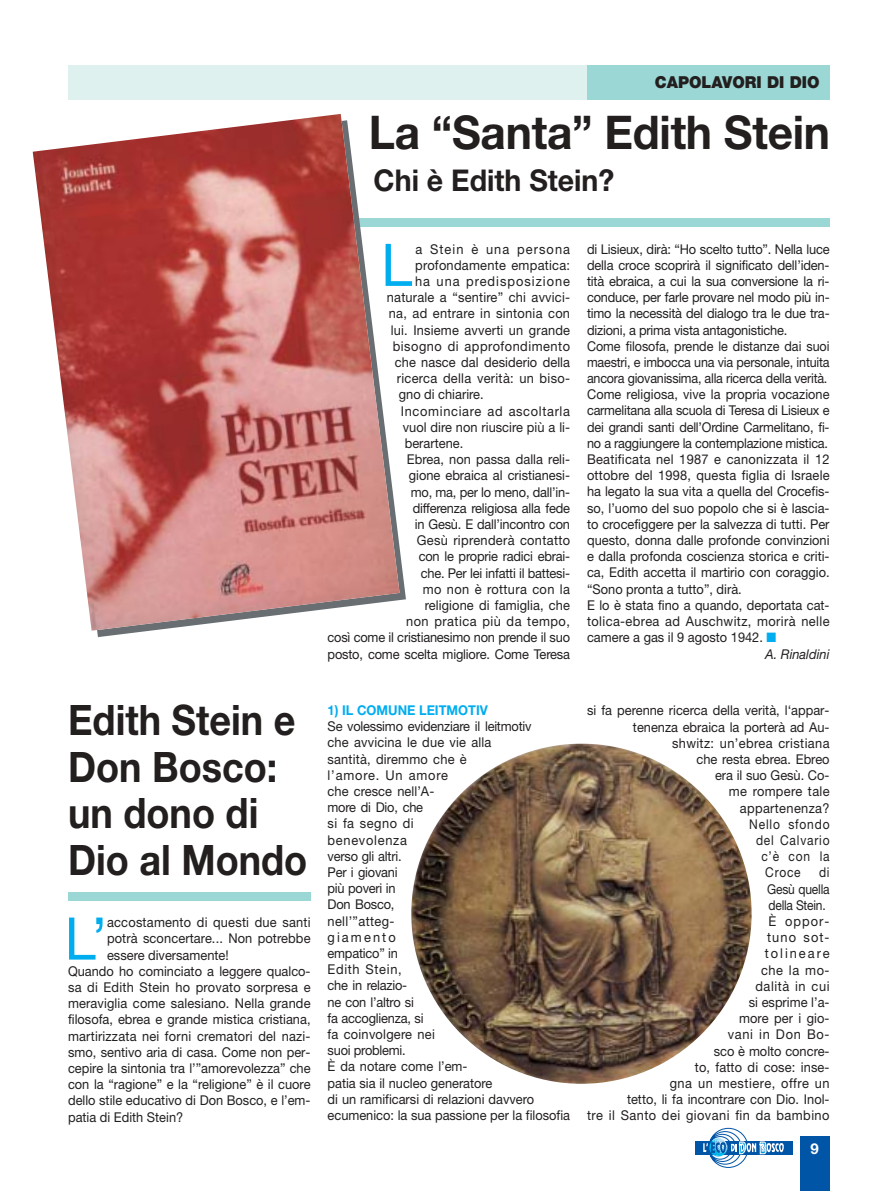
<style>
.page{position:relative;width:893px;height:1191px;background:#fff}
.page>*{position:absolute;margin:0;border:0;box-sizing:border-box;transform-origin:0 0}
.t1{font:58.8px "Helvetica Neue";color:#00adef;scale:.95 1}
.t2{font:700 46.5px "Helvetica Neue";letter-spacing:-.005em;color:#231f1f;scale:.95 1}
.t3{font:700 42px/46.5px "Helvetica Neue";color:#231f1f;scale:.9 1}
.t4{font:700 30px "Helvetica Neue";color:#231f1f;scale:.95 1}
.t5{font:900 16.5px "Helvetica Neue";color:#231f1f;scale:.95 1}
.t6{font:700 15px "Helvetica Neue";color:#fff}
.t7{font:13.5px/16.2px "Helvetica Neue";color:#231f1f;scale:.95 1}
.t8{font:13.5px/16.2px "Helvetica Neue";color:#231f1f;text-align:right;scale:.89 1}
.t9{font:13.5px "Helvetica Neue";color:#231f1f;scale:.94 1}
.t10{font:13.5px "Helvetica Neue";color:#231f1f;scale:.93 1}
.t11{font:13.5px "Helvetica Neue";letter-spacing:.02em;color:#231f1f;scale:.95 1}
.t12{font:13.5px "Helvetica Neue";letter-spacing:.025em;color:#231f1f;scale:.95 1}
.t13{font:13.5px "Helvetica Neue";letter-spacing:.03em;color:#231f1f;scale:.95 1}
.t14{font:13.5px "Helvetica Neue";letter-spacing:.04em;color:#231f1f;scale:.95 1}
.t15{font:13.5px "Helvetica Neue";letter-spacing:.05em;color:#231f1f;scale:.95 1}
.t16{font:13.5px "Helvetica Neue";letter-spacing:.065em;color:#231f1f;scale:.89 1}
.t17{font:13.5px "Helvetica Neue";letter-spacing:.08em;color:#231f1f;scale:.95 1}
.t18{font:700 13.5px "Helvetica Neue";color:#00adef;scale:.95 1}
.t19{font:13.5px "Helvetica Neue";letter-spacing:.085em;color:#231f1f;scale:.95 1}
.t20{font:italic 13.5px "Helvetica Neue";color:#231f1f;scale:.95 1}
.s1{color:#00adef}
</style>
<div class="page">
<div style="left:695px;top:1141px;width:98px;height:14px;background:#0055a7"></div>
<svg style="left:703px;top:1128px;width:80px;height:40px"></svg>
<div style="left:68px;top:65px;width:761px;height:34px;background:#dff1ef"></div>
<div style="left:587px;top:65px;width:242px;height:34px;background:#9bd7d5"></div>
<div style="left:799px;top:1137px;width:30px;height:54px;background:#0055a7"></div>
<div style="left:327px;top:218px;width:502px;height:9px;background:#9bd7d5"></div>
<div style="left:68px;top:892px;width:242px;height:9px;background:#9bd7d5"></div>
<img style="left:411px;top:744px;width:340px;height:340px;border-radius:50%">
<img style="left:33px;top:114px;width:366px;height:517px">
<p class="t5" style="left:654px;top:77px;width:175px">CAPOLAVORI DI DIO</p>
<h2 class="t2" style="left:369px;top:116px;width:487px">La “Santa” Edith Stein</h2>
<h3 class="t4" style="left:373px;top:170px;width:255px">Chi è Edith Stein?</h3>
<h1 class="t1" style="left:381px;top:244px;width:34px">L</h1>
<p class="t19" style="left:415px;top:244px;width:164px">a Stein è una persona</p>
<p class="t11" style="left:415px;top:260px;width:164px">profondamente empatica:</p>
<p class="t17" style="left:415px;top:276px;width:164px">ha una predisposizione</p>
<p class="t7" style="left:387px;top:291px;width:194px">naturale a “sentire” chi avvici-</p>
<p class="t11" style="left:389px;top:309px;width:192px">na, ad entrare in sintonia con</p>
<p class="t7" style="left:391px;top:323px;width:190px">lui. Insieme avverti un grande</p>
<p class="t14" style="left:393px;top:341px;width:188px">bisogno di approfondimento</p>
<p class="t7" style="left:395px;top:355px;width:186px">che nasce dal desiderio della</p>
<p class="t12" style="left:397px;top:373px;width:184px">ricerca della verità: un biso-</p>
<p class="t7" style="left:399px;top:388px;width:91px">gno di chiarire.</p>
<p class="t15" style="left:401px;top:406px;width:180px">Incominciare ad ascoltarla</p>
<p class="t7" style="left:403px;top:420px;width:177px">vuol dire non riuscire più a li-</p>
<p class="t7" style="left:405px;top:436px;width:63px">berartene.</p>
<p class="t7" style="left:407px;top:453px;width:173px">Ebrea, non passa dalla reli-</p>
<p class="t7" style="left:409px;top:469px;width:171px">gione ebraica al cristianesi-</p>
<p class="t7" style="left:411px;top:485px;width:169px">mo, ma, per lo meno, dall’in-</p>
<p class="t7" style="left:413px;top:501px;width:167px">differenza religiosa alla fede</p>
<p class="t7" style="left:415px;top:517px;width:165px">in Gesù. E dall’incontro con</p>
<p class="t12" style="left:417px;top:535px;width:163px">Gesù riprenderà contatto</p>
<p class="t7" style="left:419px;top:550px;width:161px">con le proprie radici ebrai-</p>
<p class="t7" style="left:421px;top:566px;width:159px">che. Per lei infatti il battesi-</p>
<p class="t12" style="left:423px;top:584px;width:157px">mo non è rottura con la</p>
<p class="t7" style="left:424px;top:598px;width:154px">religione di famiglia, che</p>
<p class="t14" style="left:406px;top:616px;width:174px">non pratica più da tempo,</p>
<p class="t7" style="left:327px;top:631px;width:257px">così come il cristianesimo non prende il suo</p>
<p class="t7" style="left:327px;top:647px;width:257px">posto, come scelta migliore. Come Teresa</p>
<p class="t7" style="left:587px;top:242px;width:257px">di Lisieux, dirà: “Ho scelto tutto”. Nella luce</p>
<p class="t7" style="left:587px;top:258px;width:257px">della croce scoprirà il significato dell’iden-</p>
<p class="t7" style="left:587px;top:274px;width:257px">tità ebraica, a cui la sua conversione la ri-</p>
<p class="t7" style="left:587px;top:291px;width:257px">conduce, per farle provare nel modo più in-</p>
<p class="t7" style="left:587px;top:307px;width:257px">timo la necessità del dialogo tra le due tra-</p>
<p class="t7" style="left:587px;top:323px;width:212px">dizioni, a prima vista antagonistiche.</p>
<p class="t10" style="left:587px;top:341px;width:262px">Come filosofa, prende le distanze dai suoi</p>
<p class="t10" style="left:587px;top:357px;width:262px">maestri, e imbocca una via personale, intuita</p>
<p class="t10" style="left:587px;top:373px;width:260px">ancora giovanissima, alla ricerca della verità.</p>
<p class="t9" style="left:587px;top:390px;width:259px">Come religiosa, vive la propria vocazione</p>
<p class="t9" style="left:587px;top:406px;width:259px">carmelitana alla scuola di Teresa di Lisieux e</p>
<p class="t9" style="left:587px;top:422px;width:259px">dei grandi santi dell’Ordine Carmelitano, fi-</p>
<p class="t9" style="left:587px;top:438px;width:258px">no a raggiungere la contemplazione mistica.</p>
<p class="t11" style="left:587px;top:454px;width:257px">Beatificata nel 1987 e canonizzata il 12</p>
<p class="t7" style="left:587px;top:469px;width:257px">ottobre del 1998, questa figlia di Israele</p>
<p class="t7" style="left:587px;top:485px;width:257px">ha legato la sua vita a quella del Crocefis-</p>
<p class="t7" style="left:587px;top:501px;width:257px">so, l’uomo del suo popolo che si è lascia-</p>
<p class="t7" style="left:587px;top:517px;width:257px">to crocefiggere per la salvezza di tutti. Per</p>
<p class="t7" style="left:587px;top:534px;width:257px">questo, donna dalle profonde convinzioni</p>
<p class="t7" style="left:587px;top:550px;width:257px">e dalla profonda coscienza storica e criti-</p>
<p class="t7" style="left:587px;top:566px;width:257px">ca, Edith accetta il martirio con coraggio.</p>
<p class="t7" style="left:587px;top:582px;width:164px">“Sono pronta a tutto”, dirà.</p>
<p class="t7" style="left:587px;top:598px;width:257px">E lo è stata fino a quando, deportata cat-</p>
<p class="t13" style="left:587px;top:616px;width:257px">tolica-ebrea ad Auschwitz, morirà nelle</p>
<p class="t7" style="left:587px;top:631px;width:201px">camere a gas il 9 agosto 1942. <span class="s1">■</span></p>
<p class="t20" style="left:765px;top:650px;width:69px">A. Rinaldini</p>
<h3 class="t3" style="left:68px;top:701px;width:267px">Edith Stein e<br>Don Bosco: un dono di<br>Dio al Mondo</h3>
<p class="t7" style="left:587px;top:704px;width:257px">si fa perenne ricerca della verità, l‘appar-</p>
<p class="t18" style="left:327px;top:705px;width:170px">1) IL COMUNE LEITMOTIV</p>
<p class="t7" style="left:327px;top:720px;width:257px">Se volessimo evidenziare il leitmotiv<br>che avvicina le due vie alla<br>santità, diremmo che è<br>l’amore. Un amore<br>che cresce nell’A-<br>more di Dio, che<br>si fa segno di<br>benevolenza<br>verso gli altri.<br>Per i giovani<br>più poveri in<br>Don Bosco,<br>nell’”atteg-<br>giamento<br>empatico” in<br>Edith Stein,<br>che in relazio-<br>ne con l’altro si<br>fa accoglienza, si<br>fa coinvolgere nei<br>suoi problemi.<br>È da notare come l’em-<br>patia sia il nucleo generatore<br>di un ramificarsi di relazioni davvero ecumenico: la sua passione per la filosofia</p>
<p class="t7" style="left:633px;top:720px;width:208px">tenenza ebraica la porterà ad Au-</p>
<p class="t13" style="left:672px;top:738px;width:167px">shwitz: un’ebrea cristiana</p>
<p class="t7" style="left:696px;top:752px;width:142px">che resta ebrea. Ebreo</p>
<p class="t7" style="left:715px;top:769px;width:122px">era il suo Gesù. Co-</p>
<p class="t12" style="left:728px;top:787px;width:107px">me rompere tale</p>
<p class="t12" style="left:740px;top:803px;width:96px">appartenenza?</p>
<p class="t16" style="left:749px;top:819px;width:92px">Nello sfondo</p>
<p class="t16" style="left:756px;top:835px;width:84px">del Calvario</p>
<p class="t8" style="left:761px;top:850px;width:78px">c’è con la</p>
<p class="t8" style="left:765px;top:866px;width:41px">Croce</p>
<p class="t8" style="left:587px;top:866px;width:274px">di<br>Gesù quella<br>della Stein.<br>È oppor-<br>tuno sot-<br>tolineare<br>che la mo-<br>dalità in cui<br>si esprime l’a-<br>more per i gio-<br>vani in Don Bo-<br>sco è molto concre-<br>to, fatto di cose: inse-<br>gna un mestiere, offre un<br>tetto, li fa incontrare con Dio. Inol-<br>tre il Santo dei giovani fin da bambino</p>
<h1 class="t1" style="left:65px;top:918px;width:46px">L’</h1>
<p class="t7" style="left:107px;top:916px;width:216px">accostamento di questi due santi</p>
<p class="t7" style="left:107px;top:932px;width:216px">potrà sconcertare... Non potrebbe</p>
<p class="t7" style="left:107px;top:948px;width:129px">essere diversamente!</p>
<p class="t7" style="left:68px;top:964px;width:257px">Quando ho cominciato a leggere qualco-</p>
<p class="t11" style="left:68px;top:982px;width:257px">sa di Edith Stein ho provato sorpresa e</p>
<p class="t7" style="left:68px;top:997px;width:257px">meraviglia come salesiano. Nella grande</p>
<p class="t7" style="left:68px;top:1013px;width:257px">filosofa, ebrea e grande mistica cristiana,</p>
<p class="t7" style="left:68px;top:1029px;width:257px">martirizzata nei forni crematori del nazi-</p>
<p class="t7" style="left:68px;top:1045px;width:257px">smo, sentivo aria di casa. Come non per-</p>
<p class="t7" style="left:68px;top:1061px;width:257px">cepire la sintonia tra l’”amorevolezza” che</p>
<p class="t7" style="left:68px;top:1078px;width:257px">con la “ragione” e la “religione” è il cuore</p>
<p class="t7" style="left:68px;top:1094px;width:257px">dello stile educativo di Don Bosco, e l’em-</p>
<p class="t7" style="left:68px;top:1110px;width:123px">patia di Edith Stein?</p>
<p class="t6" style="left:810px;top:1143px;width:10px">9</p>
</div>
